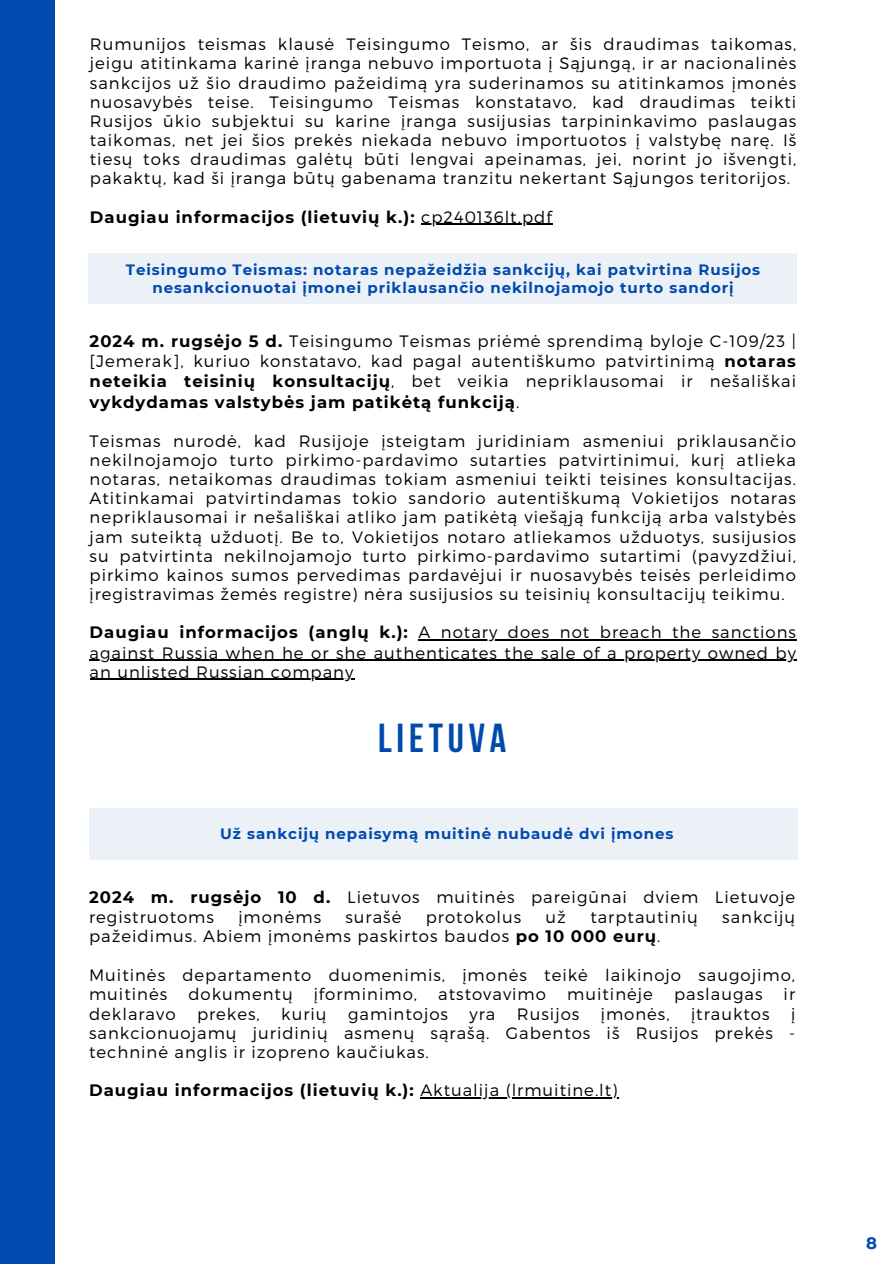
<style>
.page{position:relative;width:894px;height:1264px;background:#fff}
.page>*{position:absolute;margin:0;border:0;box-sizing:border-box;transform-origin:0 0}
.t1{font:700 40.35px "Bebas Neue";letter-spacing:.12em;color:#004aad}
.t2{font:300 16.5px/19.2px "Montserrat";letter-spacing:.06em;color:#000;text-align:justify}
.t3{font:700 16.5px "Montserrat";letter-spacing:.06em;color:#000}
.t4{font:700 16.5px "Montserrat";color:#004aad}
.t5{font:700 15px/18px "Montserrat";letter-spacing:.06em;color:#004aad;text-align:center}
.s1{font-weight:300}
.s2{font-weight:700}
</style>
<div class="page">
<hr style="left:421px;top:224px;width:131px;height:1px;background:#000">
<hr style="left:418px;top:639px;width:378px;height:1px;background:#000">
<hr style="left:90px;top:659px;width:706px;height:1px;background:#000">
<hr style="left:90px;top:678px;width:264px;height:2px;background:#000">
<hr style="left:420px;top:1097px;width:198px;height:1px;background:#000">
<div style="left:0;top:0;width:54px;height:1263px;background:#004aad"></div>
<p class="t2" style="left:90px;top:34px;width:707px">Rumunijos teismas klausė Teisingumo Teismo, ar šis draudimas taikomas, jeigu atitinkama karinė įranga nebuvo importuota į Sąjungą, ir ar nacionalinės sankcijos už šio draudimo pažeidimą yra suderinamos su atitinkamos įmonės nuosavybės teise. Teisingumo Teismas konstatavo, kad draudimas teikti Rusijos ūkio subjektui su karine įranga susijusias tarpininkavimo paslaugas taikomas, net jei šios prekės niekada nebuvo importuotos į valstybę narę. Iš tiesų toks draudimas galėtų būti lengvai apeinamas, jei, norint jo išvengti, pakaktų, kad ši įranga būtų gabenama tranzitu nekertant Sąjungos teritorijos.</p>
<p class="t3" style="left:90px;top:206px;width:463px">Daugiau informacijos (lietuvių k.): <span class="s1">cp240136lt.pdf</span></p>
<h2 class="t5" style="left:126px;top:261px;width:635px">Teisingumo Teismas: notaras nepažeidžia sankcijų, kai patvirtina Rusijos nesankcionuotai įmonei priklausančio nekilnojamojo turto sandorį</h2>
<p class="t2" style="left:90px;top:330px;width:707px;line-height:20.2px"><span class="s2">2024 m. rugsėjo 5 d.</span> Teisingumo Teismas priėmė sprendimą byloje C-109/23 | [Jemerak], kuriuo konstatavo, kad pagal autentiškumo patvirtinimą <span class="s2">notaras neteikia teisinių konsultacijų</span>, bet veikia nepriklausomai ir nešališkai <span class="s2">vykdydamas valstybės jam patikėtą funkciją</span>.</p>
<p class="t2" style="left:90px;top:430px;width:707px">Teismas nurodė, kad Rusijoje įsteigtam juridiniam asmeniui priklausančio nekilnojamojo turto pirkimo-pardavimo sutarties patvirtinimui, kurį atlieka notaras, netaikomas draudimas tokiam asmeniui teikti teisines konsultacijas.<br>Atitinkamai patvirtindamas tokio sandorio autentiškumą Vokietijos notaras nepriklausomai ir nešališkai atliko jam patikėtą viešąją funkciją arba valstybės jam suteiktą užduotį. Be to, Vokietijos notaro atliekamos užduotys, susijusios su patvirtinta nekilnojamojo turto pirkimo-pardavimo sutartimi (pavyzdžiui, pirkimo kainos sumos pervedimas pardavėjui ir nuosavybės teisės perleidimo įregistravimas žemės registre) nėra susijusios su teisinių konsultacijų teikimu.</p>
<p class="t3" style="left:90px;top:622px;width:320px">Daugiau informacijos (anglų k.):</p>
<h1 class="t2" style="left:418px;top:622px;width:379px">A notary does not breach the sanctions</h1>
<p class="t2" style="left:90px;top:642px;width:707px">against Russia when he or she authenticates the sale of a property owned by</p>
<h2 class="t2" style="left:90px;top:661px;width:265px">an unlisted Russian company</h2>
<p class="t1" style="left:378px;top:721px;width:130px">LIETUVA</p>
<p class="t5" style="left:220px;top:825px;width:454px">Už sankcijų nepaisymą muitinė nubaudė dvi įmones</p>
<p class="t2" style="left:89px;top:885px;width:707px;line-height:20.2px"><span class="s2">2024 m. rugsėjo 10 d.</span> Lietuvos muitinės pareigūnai dviem Lietuvoje registruotoms</p>
<p class="t2" style="left:238px;top:906px;width:84px">įmonėms</p>
<p class="t2" style="left:345px;top:906px;width:57px">surašė</p>
<p class="t2" style="left:425px;top:906px;width:97px">protokolus</p>
<p class="t2" style="left:545px;top:906px;width:22px">už</p>
<p class="t2" style="left:590px;top:906px;width:109px">tarptautinių</p>
<p class="t2" style="left:722px;top:906px;width:74px">sankcijų</p>
<p class="t2" style="left:89px;top:925px;width:573px">pažeidimus. Abiem įmonėms paskirtos baudos <span class="s2">po 10 000 eurų</span>.</p>
<p class="t2" style="left:89px;top:965px;width:707px">Muitinės departamento duomenimis, įmonės teikė laikinojo saugojimo, muitinės</p>
<p class="t2" style="left:188px;top:984px;width:106px">dokumentų</p>
<p class="t2" style="left:314px;top:984px;width:105px">įforminimo,</p>
<p class="t2" style="left:438px;top:984px;width:109px">atstovavimo</p>
<p class="t2" style="left:567px;top:984px;width:87px">muitinėje</p>
<p class="t2" style="left:674px;top:984px;width:90px">paslaugas</p>
<p class="t2" style="left:783px;top:984px;width:13px">ir</p>
<p class="t2" style="left:89px;top:1003px;width:88px">deklaravo</p>
<p class="t2" style="left:197px;top:1003px;width:64px">prekes,</p>
<p class="t2" style="left:281px;top:1003px;width:47px">kurių</p>
<p class="t2" style="left:348px;top:1003px;width:102px">gamintojos</p>
<p class="t2" style="left:469px;top:1003px;width:27px">yra</p>
<p class="t2" style="left:516px;top:1003px;width:64px">Rusijos</p>
<p class="t2" style="left:600px;top:1003px;width:70px">įmonės,</p>
<p class="t2" style="left:691px;top:1003px;width:80px">įtrauktos</p>
<p class="t2" style="left:89px;top:1003px;width:707px;text-indent:701px">į sankcionuojamų juridinių asmenų sąrašą. Gabentos iš Rusijos prekės - techninė anglis ir izopreno kaučiukas.</p>
<p class="t3" style="left:89px;top:1080px;width:530px">Daugiau informacijos (lietuvių k.): <span class="s1">Aktualija (lrmuitine.lt)</span></p>
<p class="t4" style="left:866px;top:1233px;width:12px">8</p>
</div>
